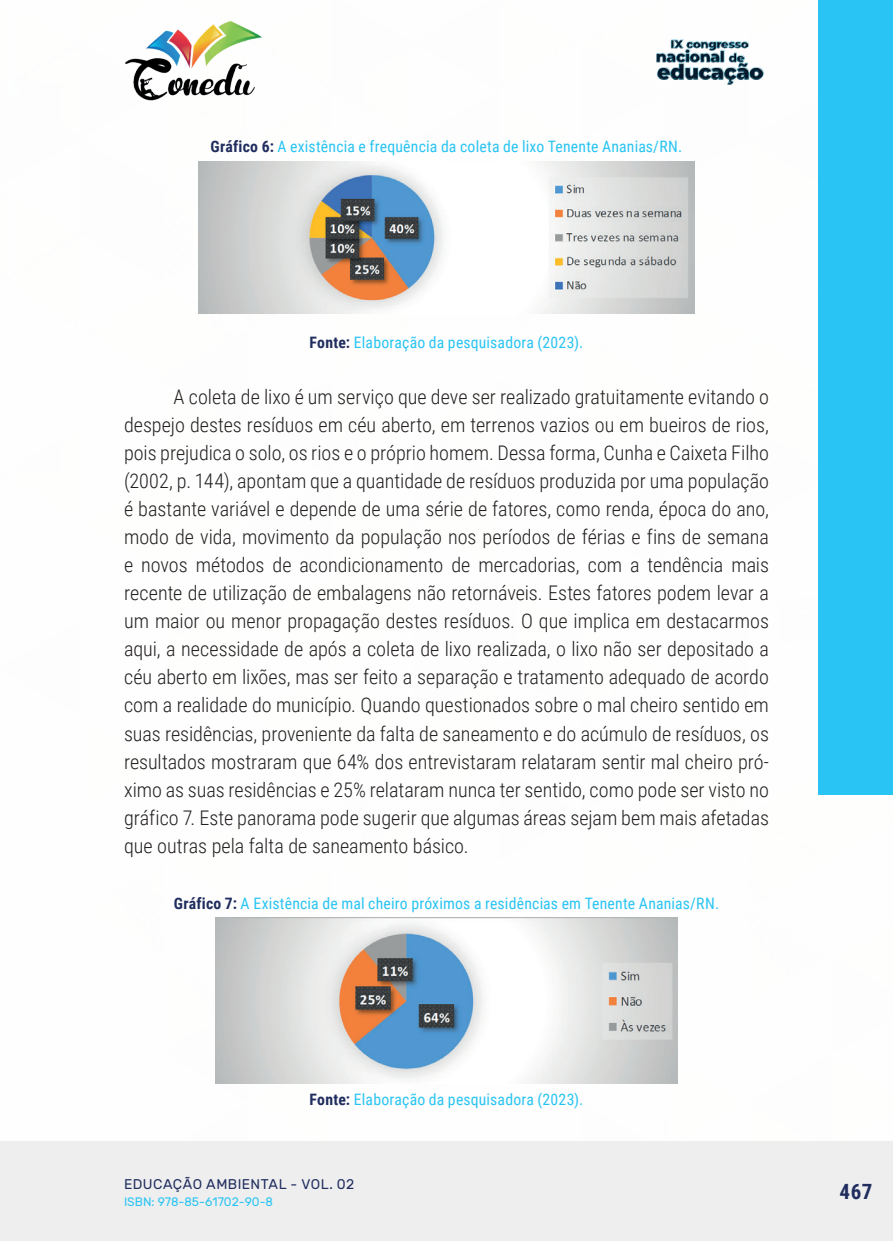
<style>
.page{position:relative;width:893px;height:1241px;background:#fff}
.page>*{position:absolute;margin:0;border:0;box-sizing:border-box;transform-origin:0 0}
.t1{font:700 21px "Roboto Condensed";color:#202d5e}
._9_CORPO{font:300 20.12px/28px "Roboto Condensed";color:#231f20;text-align:justify}
._14_LEGENDAS{font:15.75px "Roboto Condensed";letter-spacing:.01em;color:#29c4f3}
._15_FONTES{font:15.75px "Roboto Condensed";letter-spacing:.01em;color:#29c4f3}
.t2{font:14px "Rubik";letter-spacing:.035em;color:#202d5e}
.t3{font:12.25px "Rubik";color:#29c4f3}
.s1{font-weight:700;color:#202d5e}
</style>
<div class="page">
<div style="left:0;top:1141px;width:893px;height:99px;background:#eeeeef"></div>
<div style="left:819px;top:0;width:74px;height:794px;background:#29c4f3"></div>
<img style="left:125px;top:20px;width:137px;height:81px">
<img style="left:656px;top:39px;width:108px;height:46px">
<img style="left:198px;top:161px;width:496px;height:152px">
<img style="left:215px;top:917px;width:463px;height:166px">
<p class="_14_LEGENDAS" style="left:211px;top:135px;width:473px"><span class="s1">Gráfico 6:</span> A existência e frequência da coleta de lixo Tenente Ananias/RN.</p>
<p class="_15_FONTES" style="left:310px;top:331px;width:275px"><span class="s1">Fonte:</span> Elaboração da pesquisadora (2023).</p>
<p class="_9_CORPO" style="left:124px;top:382px;width:646px;text-indent:50px">A coleta de lixo é um serviço que deve ser realizado gratuitamente evitando o despejo destes resíduos em céu aberto, em terrenos vazios ou em bueiros de rios, pois prejudica o solo, os rios e o próprio homem. Dessa forma, Cunha e Caixeta Filho (2002, p. 144), apontam que a quantidade de resíduos produzida por uma população é bastante variável e depende de uma série de fatores, como renda, época do ano, modo de vida, movimento da população nos períodos de férias e fins de semana e novos métodos de acondicionamento de mercadorias, com a tendência mais recente de utilização de embalagens não retornáveis. Estes fatores podem levar a um maior ou menor propagação destes resíduos. O que implica em destacarmos aqui, a necessidade de após a coleta de lixo realizada, o lixo não ser depositado a céu aberto em lixões, mas ser feito a separação e tratamento adequado de acordo com a realidade do município. Quando questionados sobre o mal cheiro sentido em suas residências, proveniente da falta de saneamento e do acúmulo de resíduos, os resultados mostraram que 64% dos entrevistaram relataram sentir mal cheiro pró&shy;ximo as suas residências e 25% relataram nunca ter sentido, como pode ser visto no gráfico 7. Este panorama pode sugerir que algumas áreas sejam bem mais afetadas que outras pela falta de saneamento básico.</p>
<p class="_14_LEGENDAS" style="left:174px;top:891px;width:547px"><span class="s1">Gráfico 7:</span> A Existência de mal cheiro próximos a residências em Tenente Ananias/RN.</p>
<p class="_15_FONTES" style="left:310px;top:1087px;width:275px"><span class="s1">Fonte:</span> Elaboração da pesquisadora (2023).</p>
<p class="t2" style="left:124px;top:1175px;width:232px">EDUCAÇÃO AMBIENTAL - VOL. 02</p>
<p class="t3" style="left:124px;top:1194px;width:151px">ISBN: 978-85-61702-90-8</p>
<p class="t1" style="left:839px;top:1176px;width:34px">467</p>
</div>
